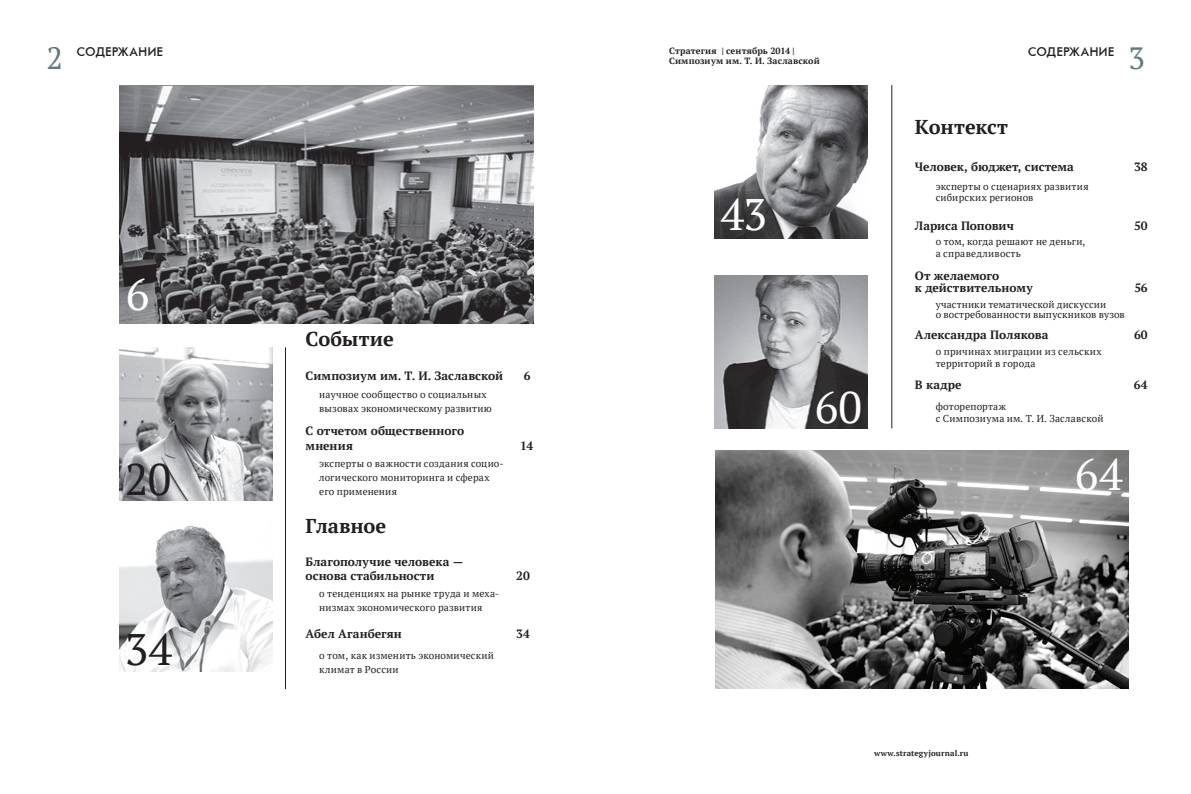
<style>
.page{position:relative;width:1191px;height:794px;background:#fff}
.page>*{position:absolute;margin:0;border:0;box-sizing:border-box;transform-origin:0 0}
.t1{font:44px "PT Serif";color:#fff}
.t2{font:44px "PT Serif";color:#231f20}
.t3{font:30.7px "PT Serif";color:#617a81}
.t4{font:700 20px "PT Serif";letter-spacing:-.01em;color:#231f20}
.t5{font:14px "Futura";letter-spacing:.01em;color:#231f20}
.t6{font:700 12px/15px "PT Serif";letter-spacing:.005em;color:#231f20}
.t7{font:10px/14px "PT Serif";letter-spacing:.015em;color:#231f20}
.t8{font:700 9px "PT Serif";letter-spacing:.015em;color:#231f20}
.t9{font:700 8px "PT Serif";letter-spacing:.025em;color:#231f20}
</style>
<div class="page">
<hr style="left:891px;top:85px;width:1px;height:343px;background:#231f20">
<img style="left:120px;top:525px;width:153px;height:146px">
<img style="left:715px;top:450px;width:413px;height:239px">
<img style="left:714px;top:85px;width:153px;height:153px">
<img style="left:119px;top:85px;width:414px;height:238px">
<img style="left:714px;top:275px;width:153px;height:153px">
<hr style="left:285px;top:347px;width:1px;height:342px;background:#231f20">
<img style="left:120px;top:347px;width:153px;height:153px">
<h3 class="t5" style="left:76px;top:45px;width:88px">СОДЕРЖАНИЕ</h3>
<h3 class="t5" style="left:1027px;top:45px;width:88px">СОДЕРЖАНИЕ</h3>
<p class="t8" style="left:669px;top:45px;width:127px">Стратегия | сентябрь 2014 |</p>
<h2 class="t3" style="left:47px;top:38px;width:18px">2</h2>
<p class="t8" style="left:669px;top:55px;width:152px">Симпозиум им. Т. И. Заславской</p>
<h2 class="t3" style="left:1128px;top:38px;width:18px">3</h2>
<h3 class="t4" style="left:915px;top:113px;width:94px">Контекст</h3>
<h1 class="t1" style="left:126px;top:266px;width:25px">6</h1>
<h1 class="t2" style="left:125px;top:450px;width:48px">20</h1>
<h1 class="t2" style="left:125px;top:621px;width:49px">34</h1>
<h3 class="t4" style="left:306px;top:326px;width:90px">Событие</h3>
<p class="t6" style="left:306px;top:368px;width:199px">Симпозиум им. Т. И. Заславской</p>
<p class="t6" style="left:524px;top:368px;width:8px">6</p>
<p class="t7" style="left:319px;top:387px;width:174px">научное сообщество о социальных вызовах экономическому развитию</p>
<p class="t6" style="left:306px;top:423px;width:160px">С отчетом общественного мнения</p>
<p class="t7" style="left:319px;top:456px;width:186px">эксперты о важности создания социо&shy;логического мониторинга и сферах его применения</p>
<h3 class="t4" style="left:306px;top:513px;width:82px">Главное</h3>
<p class="t6" style="left:306px;top:554px;width:159px;line-height:14px">Благополучие человека — основа стабильности</p>
<p class="t6" style="left:520px;top:438px;width:14px">14</p>
<p class="t6" style="left:516px;top:568px;width:15px">20</p>
<p class="t7" style="left:319px;top:586px;width:181px">о тенденциях на рынке труда и меха&shy;низмах экономического развития</p>
<p class="t7" style="left:319px;top:648px;width:176px">о том, как изменить экономический климат в России</p>
<p class="t6" style="left:306px;top:626px;width:98px">Абел Аганбегян</p>
<p class="t6" style="left:516px;top:626px;width:15px">34</p>
<h1 class="t1" style="left:721px;top:185px;width:48px">43</h1>
<h1 class="t1" style="left:814px;top:378px;width:49px">60</h1>
<p class="t6" style="left:915px;top:159px;width:160px">Человек, бюджет, система</p>
<p class="t6" style="left:1134px;top:159px;width:15px">38</p>
<p class="t7" style="left:935px;top:181px;width:154px;line-height:11px">эксперты о сценариях развития сибирских регионов</p>
<p class="t7" style="left:935px;top:236px;width:151px;line-height:12px">о том, когда решают не деньги, а справедливость</p>
<p class="t6" style="left:915px;top:218px;width:101px">Лариса Попович</p>
<p class="t6" style="left:1134px;top:218px;width:15px">50</p>
<p class="t6" style="left:915px;top:269px;width:119px;line-height:12px">От желаемого<br>к действительному</p>
<p class="t6" style="left:1134px;top:280px;width:15px">56</p>
<p class="t6" style="left:915px;top:327px;width:135px">Александра Полякова</p>
<p class="t6" style="left:1134px;top:327px;width:15px">60</p>
<p class="t6" style="left:915px;top:377px;width:48px">В кадре</p>
<p class="t6" style="left:1133px;top:377px;width:15px">64</p>
<p class="t7" style="left:935px;top:299px;width:191px;line-height:10px">участники тематической дискуссии<br>о востребованности выпускников вузов</p>
<p class="t7" style="left:935px;top:346px;width:167px;line-height:12px">о причинах миграции из сельских территорий в города</p>
<p class="t7" style="left:935px;top:400px;width:169px;line-height:12px">фоторепортаж<br>с Симпозиума им. Т. И. Заславской</p>
<h1 class="t1" style="left:1074px;top:445px;width:50px">64</h1>
<p class="t9" style="left:874px;top:747px;width:96px">www.strategyjournal.ru</p>
</div>
